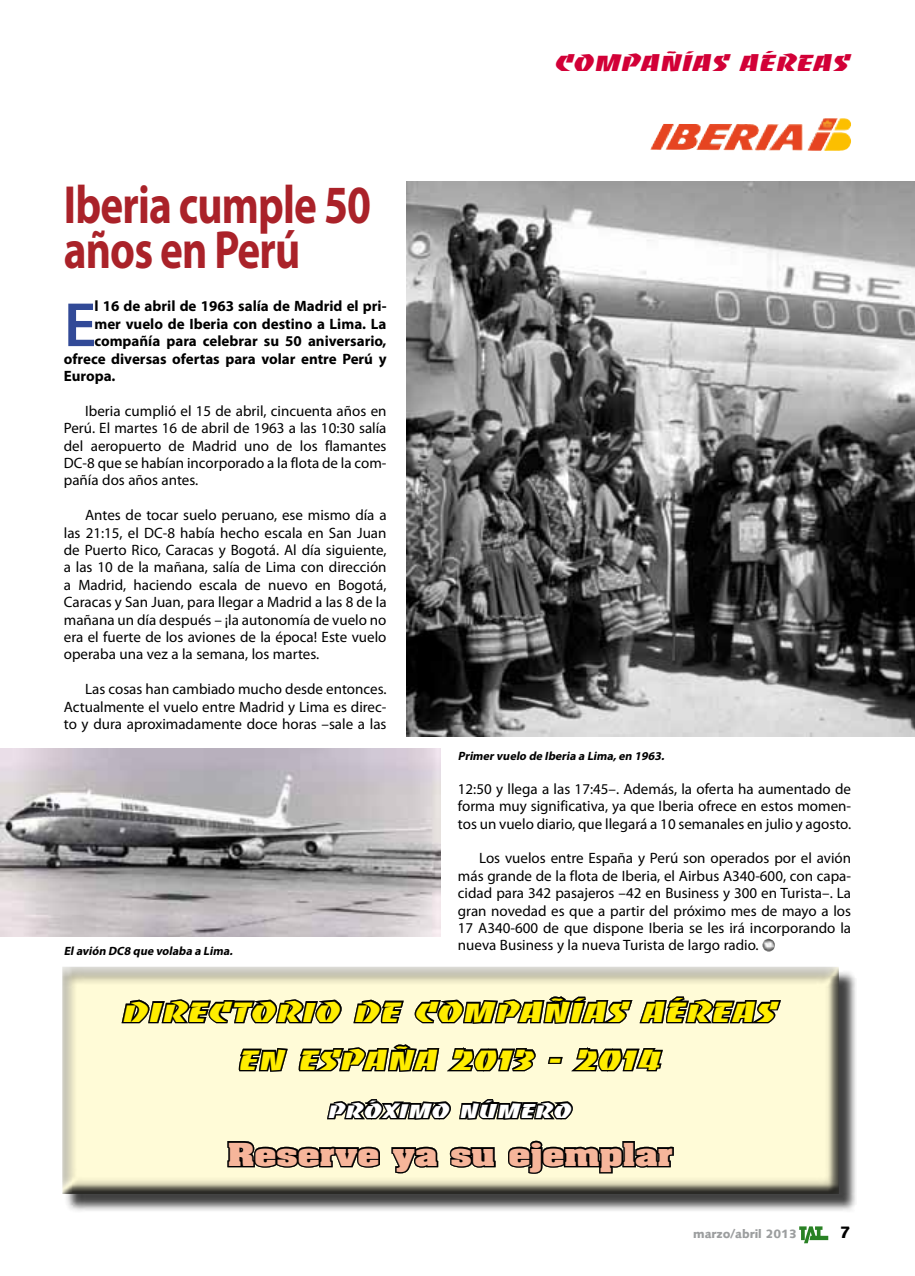
<style>
.page{position:relative;width:915px;height:1276px;background:#fff}
.page>*{position:absolute;margin:0;border:0;box-sizing:border-box;transform-origin:0 0}
.t1{font:600 63px "Myriad Pro";color:#324a97}
.t2{font:700 54px/45px "Myriad Pro";letter-spacing:-.02em;color:#aa2229;scale:.8 1}
.t3{font:27px/48px "Baccarat Wide";color:#ffed00;text-align:center}
.t4{font:700 27px "Aachen";color:#f6b59a;scale:1.31 1}
.t5{font:22.5px "Baccarat Wide";letter-spacing:-.02em;color:#d20037}
.t6{font:19.5px "Baccarat Wide";color:#fff}
.t7{font:900 16.5px "Syntax";color:#000}
.t8{font:15px/17.4px "Myriad Pro";color:#000;text-align:justify}
.t9{font:700 15px "Myriad Pro";color:#000}
.t10{font:italic 700 12px "Myriad Pro";color:#000}
.t11{font:900 12px "Syntax";color:#9c9e9f}
</style>
<div class="page">
<svg style="left:799px;top:1226px;width:29px;height:17px"></svg>
<img style="left:762px;top:938px;width:13px;height:14px">
<div style="left:64px;top:969px;width:793px;height:243px;background:#000;opacity:.75"></div>
<div style="left:62px;top:965px;width:787px;height:230px;background:#000;opacity:.75"></div>
<img style="left:665px;top:118px;width:185px;height:32px">
<img style="left:0;top:748px;width:440px;height:189px">
<img style="left:406px;top:181px;width:508px;height:555px">
<h2 class="t2" style="left:64px;top:180px;width:385px">Iberia cumple 50 años en Perú</h2>
<h1 class="t1" style="left:64px;top:285px;width:34px">E</h1>
<p class="t9" style="left:94px;top:296px;width:293px">l 16 de abril de 1963 salía de Madrid el pri-</p>
<p class="t9" style="left:94px;top:314px;width:293px">mer vuelo de Iberia con destino a Lima. La</p>
<p class="t9" style="left:94px;top:331px;width:293px">compañía para celebrar su 50 aniversario,</p>
<p class="t9" style="left:64px;top:349px;width:324px">ofrece diversas ofertas para volar entre Perú y</p>
<p class="t9" style="left:64px;top:366px;width:53px">Europa.</p>
<p class="t8" style="left:64px;top:402px;width:324px;text-indent:21px">Iberia cumplió el 15 de abril, cincuenta años en Perú. El martes 16 de abril de 1963 a las 10:30 salía del aeropuerto de Madrid uno de los flamantes DC-8 que se habían incorporado a la flota de la com&shy;pañía dos años antes.</p>
<p class="t8" style="left:64px;top:506px;width:324px;text-indent:21px">Antes de tocar suelo peruano, ese mismo día a las 21:15, el DC-8 había hecho escala en San Juan de Puerto Rico, Caracas y Bogotá. Al día siguiente, a las 10 de la mañana, salía de Lima con dirección a Madrid, haciendo escala de nuevo en Bogotá, Caracas y San Juan, para llegar a Madrid a las 8 de la mañana un día después – ¡la autonomía de vuelo no era el fuerte de los aviones de la época! Este vuelo operaba una vez a la semana, los martes.</p>
<p class="t8" style="left:64px;top:680px;width:324px;text-indent:21px">Las cosas han cambiado mucho desde entonces.<br>Actualmente el vuelo entre Madrid y Lima es direc&shy;to y dura aproximadamente doce horas –sale a las</p>
<p class="t10" style="left:64px;top:943px;width:173px">Elavión DC8 que volaba a Lima.</p>
<h3 class="t5" style="left:555px;top:50px;width:297px">COMPAÑÍAS AÉREAS</h3>
<p class="t10" style="left:457px;top:748px;width:210px">Primervuelo de Iberia a Lima,en 1963.</p>
<p class="t8" style="left:458px;top:780px;width:394px">12:50 y llega a las 17:45–. Además, la oferta ha aumentado de forma muy significativa, ya que Iberia ofrece en estos momen&shy;tos un vuelo diario, que llegará a 10 semanales en julio y agosto.</p>
<p class="t8" style="left:458px;top:849px;width:394px;text-indent:21px">Los vuelos entre España y Perú son operados por el avión más grande de la flota de Iberia, el Airbus A340-600, con capa&shy;cidad para 342 pasajeros –42 en Business y 300 en Turista–. La gran novedad es que a partir del próximo mes de mayo a los 17 A340-600 de que dispone Iberia se les irá incorporando la nueva Business y la nueva Turista de largo radio.</p>
<h3 class="t3" style="left:123px;top:987px;width:655px">DIRECTORIO DE COMPAÑÍAS AÉREAS<br>EN ESPAÑA 2013 - 2014</h3>
<h3 class="t6" style="left:328px;top:1099px;width:245px">PRÓXIMO NÚMERO</h3>
<h3 class="t4" style="left:227px;top:1134px;width:341px">Reserve ya su ejemplar</h3>
<p class="t11" style="left:693px;top:1227px;width:105px">marzo/abril 2013</p>
<p class="t7" style="left:839px;top:1222px;width:12px">7</p>
</div>
